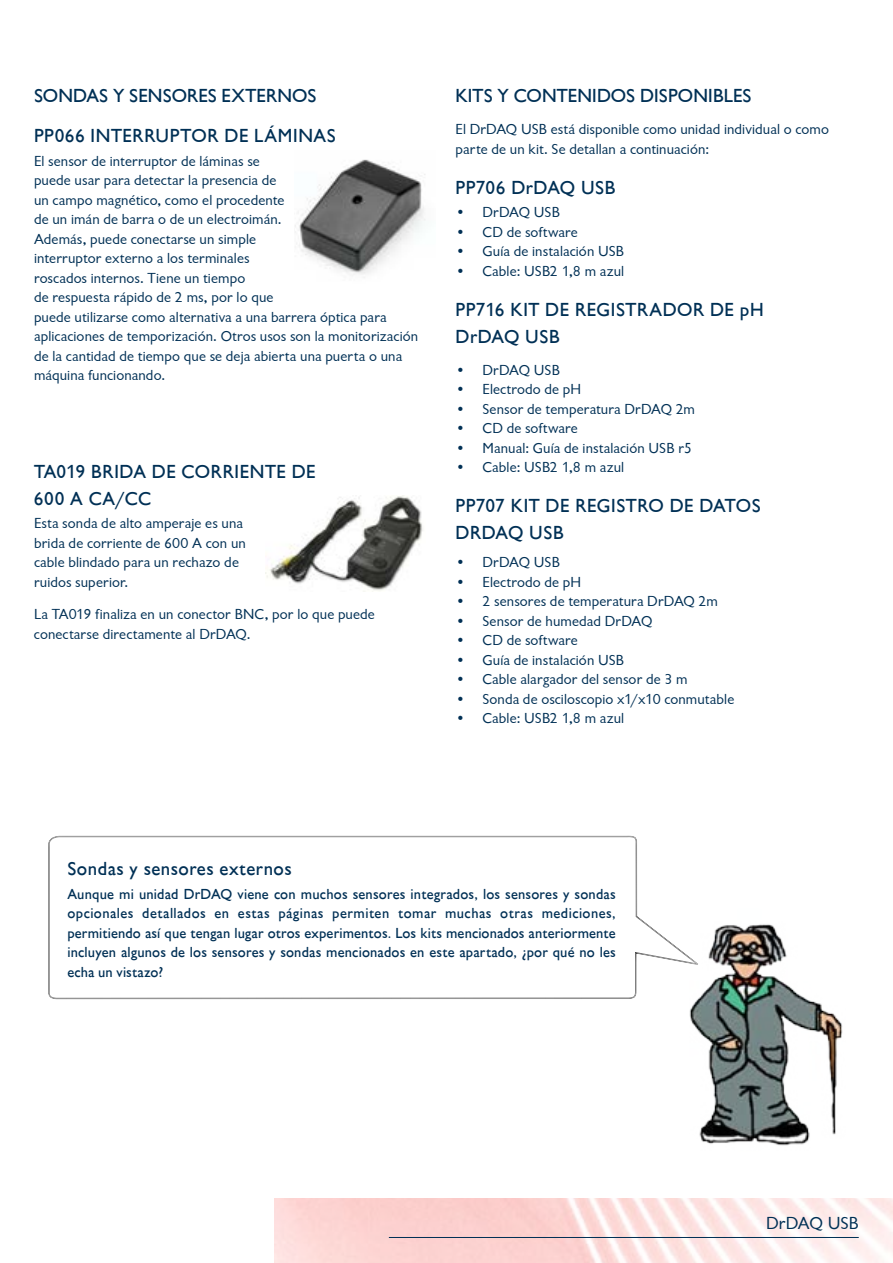
<style>
.page{position:relative;width:893px;height:1263px;background:#fff}
.page>*{position:absolute;margin:0;border:0;box-sizing:border-box;transform-origin:0 0}
.t1{font:500 19.5px/27px "Chantilly";letter-spacing:.025em;color:#003055}
.t2{font:500 19.5px "Chantilly";letter-spacing:.005em;color:#003055}
.t3{font:18px "Chantilly";color:#003055}
.t4{font:15px/19.5px "Chantilly";letter-spacing:.01em;color:#003055}
.t5{font:500 15px/19.5px "Chantilly";letter-spacing:.015em;color:#003055;text-align:justify}
</style>
<div class="page">
<img style="left:274px;top:1198px;width:619px;height:65px">
<hr style="left:389px;top:1237px;width:470px;height:1px;background:#003055">
<img style="left:295px;top:159px;width:131px;height:119px">
<img style="left:265px;top:496px;width:158px;height:95px">
<img style="left:689px;top:924px;width:154px;height:222px">
<h1 class="t1" style="left:34px;top:76px;width:301px;line-height:39.8px">Sondas y sensores externos<br>PP066 Interruptor de láminas</h1>
<p class="t4" style="left:34px;top:151px;width:386px">El sensor de interruptor de láminas se<br>puede usar para detectar la presencia de<br>un campo magnético, como el procedente<br>de un imán de barra o de un electroimán.<br>Además, puede conectarse un simple<br>interruptor externo a los terminales<br>roscados internos. Tiene un tiempo<br>de respuesta rápido de 2 ms, por lo que<br>puede utilizarse como alternativa a una barrera óptica para aplicaciones de temporización. Otros usos son la monitorización de la cantidad de tiempo que se deja abierta una puerta o una máquina funcionando.</p>
<h1 class="t1" style="left:34px;top:458px;width:283px">TA019 Brida de corriente de<br>600 A CA/CC</h1>
<p class="t4" style="left:34px;top:514px;width:213px">Esta sonda de alto amperaje es una brida de corriente de 600 A con un cable blindado para un rechazo de ruidos superior.</p>
<p class="t4" style="left:34px;top:605px;width:342px">La TA019 finaliza en un conector BNC, por lo que puede conectarse directamente al DrDAQ.</p>
<h1 class="t2" style="left:455px;top:85px;width:296px">Kits y contenidos disponibles</h1>
<p class="t4" style="left:455px;top:120px;width:375px">El DrDAQ USB está disponible como unidad individual o como parte de un kit. Se detallan a continuación:</p>
<h1 class="t1" style="left:455px;top:174px;width:93px">PP706 DrDAQ</h1>
<h1 class="t1" style="left:581px;top:174px;width:36px">USB</h1>
<p class="t4" style="left:455px;top:203px;width:106px">• DrDAQ USB</p>
<p class="t4" style="left:455px;top:222px;width:124px">• CD de software</p>
<p class="t4" style="left:455px;top:242px;width:170px">• Guía de instalación USB</p>
<p class="t4" style="left:455px;top:261px;width:170px">• Cable: USB2 1,8 m azul</p>
<h1 class="t1" style="left:455px;top:296px;width:310px">PP716 Kit de registrador de pH<br>DrDAQU</h1>
<h1 class="t1" style="left:539px;top:323px;width:22px">SB</h1>
<p class="t4" style="left:455px;top:360px;width:106px">• DrDAQ USB</p>
<p class="t4" style="left:455px;top:380px;width:125px">• Electrodo de pH</p>
<p class="t4" style="left:455px;top:399px;width:241px">• Sensor de temperatura DrDAQ 2m</p>
<p class="t4" style="left:455px;top:419px;width:124px">• CD de software</p>
<p class="t4" style="left:455px;top:438px;width:238px">• Manual: Guía de instalación USB r5</p>
<p class="t4" style="left:455px;top:458px;width:170px">• Cable: USB2 1,8 m azul</p>
<h1 class="t1" style="left:455px;top:493px;width:305px">PP707 Kit de registro de datos<br>DrDAQ</h1>
<h1 class="t1" style="left:529px;top:520px;width:36px">USB</h1>
<p class="t4" style="left:455px;top:553px;width:106px">• DrDAQ USB</p>
<p class="t4" style="left:455px;top:572px;width:125px">• Electrodo de pH</p>
<p class="t4" style="left:455px;top:592px;width:264px">• 2 sensores de temperatura DrDAQ 2m</p>
<p class="t4" style="left:455px;top:611px;width:198px">• Sensor de humedad DrDAQ</p>
<p class="t4" style="left:455px;top:631px;width:124px">• CD de software</p>
<p class="t4" style="left:455px;top:650px;width:170px">• Guía de instalación USB</p>
<p class="t4" style="left:455px;top:670px;width:234px">• Cable alargador del sensor de 3 m</p>
<p class="t4" style="left:455px;top:689px;width:280px">• Sonda de osciloscopio x1/x10 conmutable</p>
<p class="t4" style="left:455px;top:709px;width:170px">• Cable: USB2 1,8 m azul</p>
<h1 class="t1" style="left:67px;top:855px;width:226px">Sondas y sensores externos</h1>
<p class="t5" style="left:67px;top:884px;width:145px">Aunque mi unidad DrDAQ</p>
<p class="t5" style="left:67px;top:884px;width:550px;text-indent:170px">viene con muchos sensores integrados, los sensores y sondas opcionales detallados en estas páginas permiten tomar muchas otras mediciones, permitiendo así que tengan lugar otros experimentos. Los kits mencionados anteriormente incluyen algunos de los sensores y sondas mencionados en este apartado, ¿por qué no les echa un vistazo?</p>
<p class="t3" style="left:766px;top:1213px;width:94px">DrDAQ USB</p>
</div>
